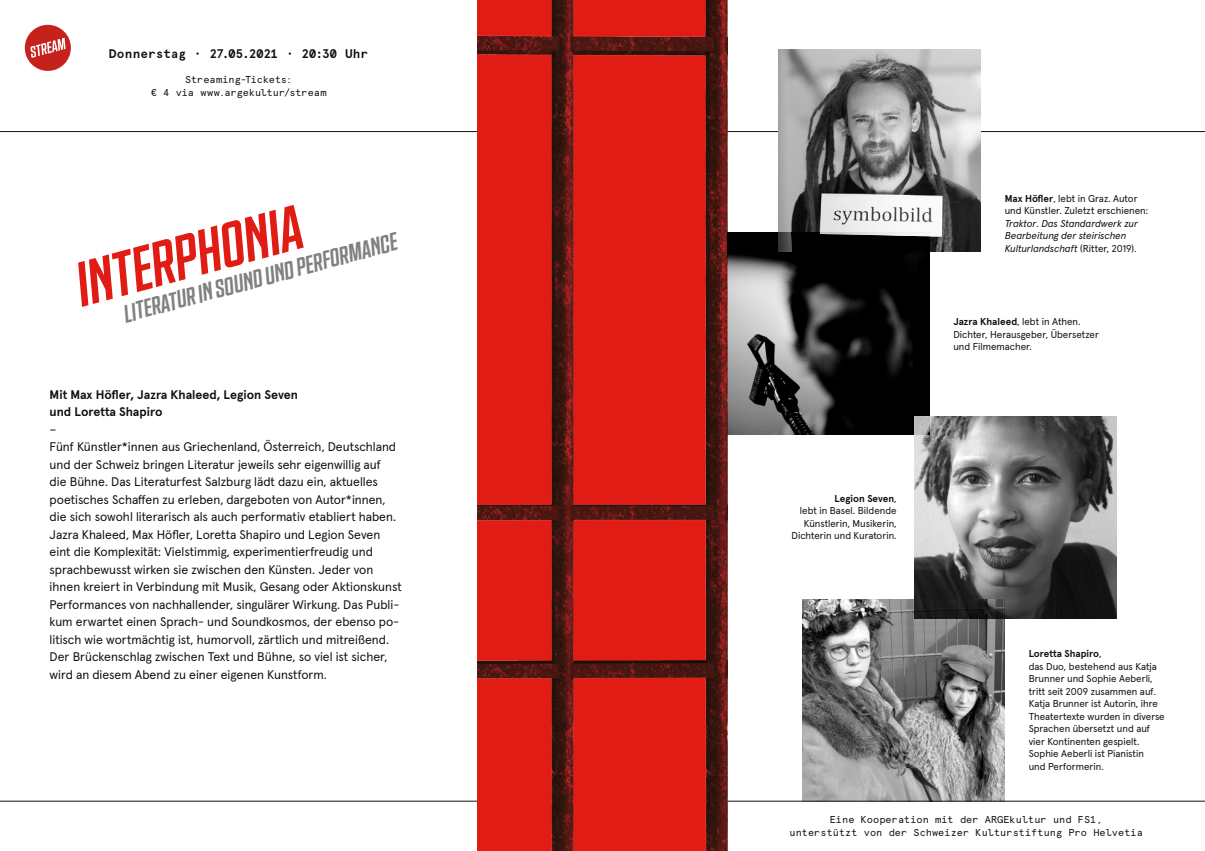
<style>
.page{position:relative;width:1205px;height:851px;background:#fff}
.page>*{position:absolute;margin:0;border:0;box-sizing:border-box;transform-origin:0 0}
.t1{font:italic 62.5px "NTF Grand Medium";color:#e11c15}
.t2{font:italic 25px "NTF Grand Medium";color:#808281}
.t3{font:12.5px/17.5px "Apercu Pro";color:#11110f}
.t4{font:700 12.5px/17.5px "Apercu Pro";color:#11110f}
.t5{font:700 12.5px "Apercu Mono Pro";letter-spacing:-.02em;color:#11110f}
.t6{font:10px/12.5px "Apercu Pro";color:#11110f}
.t7{font:italic 10px/12.5px "Apercu Pro";letter-spacing:-.005em;color:#11110f}
.t8{font:10px/12.5px "Apercu Mono Pro";color:#11110f;text-align:center}
.s1{font-weight:700;font-style:normal}
.s2{font-style:normal}
.s3{font-weight:700}
</style>
<div class="page">
<hr style="left:0;top:131px;width:477px;height:1px;background:#11110f">
<hr style="left:717px;top:131px;width:488px;height:1px;background:#11110f">
<hr style="left:0;top:800px;width:1205px;height:1px;background:#11110f">
<img style="left:477px;top:0;width:250px;height:850px">
<img style="left:779px;top:50px;width:202px;height:202px">
<img style="left:914px;top:416px;width:202px;height:202px">
<img style="left:727px;top:232px;width:202px;height:202px">
<img style="left:803px;top:599px;width:202px;height:202px">
<div style="left:25px;top:25px;width:46px;height:46px;background:#c6211c;border-radius:50%"></div>
<svg style="left:30px;top:38px;width:36px;height:20px"></svg>
<p class="t5" style="left:109px;top:44px;width:261px">Donnerstag · 27.05.2021 · 20:30 Uhr</p>
<p class="t8" style="left:151px;top:73px;width:177px">Streaming-Tickets:<br>€ 4 via www.argekultur/stream</p>
<h1 class="t1" style="left:68px;top:250px;width:234px;rotate:-15deg">INTERPHONIA</h1>
<h2 class="t2" style="left:120px;top:300px;width:284px;rotate:-15deg">LITERATUR IN SOUND UND PERFORMANCE</h2>
<p class="t4" style="left:50px;top:385px;width:250px">Mit Max Höfler, Jazra Khaleed, Legion Seven und Loretta Shapiro</p>
<p class="t3" style="left:50px;top:419px;width:354px">–<br>Fünf Künstler*innen aus Griechenland, Österreich, Deutschland und der Schweiz bringen Literatur jeweils sehr eigenwillig auf<br>die Bühne. Das Literaturfest Salzburg lädt dazu ein, aktuelles poetisches Schaffen zu erleben, dargeboten von Autor*innen, die sich sowohl literarisch als auch performativ etabliert haben.<br>Jazra Khaleed, Max Höfler, Loretta Shapiro und Legion Seven eint die Komplexität: Vielstimmig, experimentierfreudig und sprachbewusst wirken sie zwischen den Künsten. Jeder von ihnen kreiert in Verbindung mit Musik, Gesang oder Aktionskunst Performances von nachhallender, singulärer Wirkung. Das Publi&shy;kum erwartet einen Sprach- und Soundkosmos, der ebenso po&shy;litisch wie wortmächtig ist, humorvoll, zärtlich und mitreißend.<br>Der Brückenschlag zwischen Text und Bühne, so viel ist sicher, wird an diesem Abend zu einer eigenen Kunstform.</p>
<p class="t7" style="left:1005px;top:191px;width:145px"><span class="s1">Max Höfler</span><span class="s2">, lebt in Graz. Autor und Künstler. Zuletzt erschienen:<br></span>Traktor<span class="s2">.</span> Das Standardwerk zur<br>Bearbeitung der steirischen<br>Kulturlandschaft <span class="s2">(Ritter, 2019).</span></p>
<p class="t6" style="left:953px;top:314px;width:147px"><span class="s3">Jazra Khaleed</span>, lebt in Athen.<br>Dichter, Herausgeber, Übersetzer und Filmemacher.</p>
<p class="t6" style="left:791px;top:491px;width:107px;text-align:right"><span class="s3">Legion Seven</span>,<br>lebt in Basel. Bildende<br>Künstlerin, Musikerin,<br>Dichterin und Kuratorin.</p>
<p class="t6" style="left:1028px;top:646px;width:138px"><span class="s3">Loretta Shapiro</span>,<br>das Duo, bestehend aus Katja<br>Brunner und Sophie Aeberli, tritt seit 2009 zusammen auf.<br>Katja Brunner ist Autorin, ihre<br>Theatertexte wurden in diverse<br>Sprachen übersetzt und auf vier Kontinenten gespielt.<br>Sophie Aeberli ist Pianistin<br>und Performerin.</p>
<p class="t8" style="left:789px;top:812px;width:355px">Eine Kooperation mit der ARGEkultur und FS1,<br>unterstützt von der Schweizer Kulturstiftung Pro Helvetia</p>
</div>
